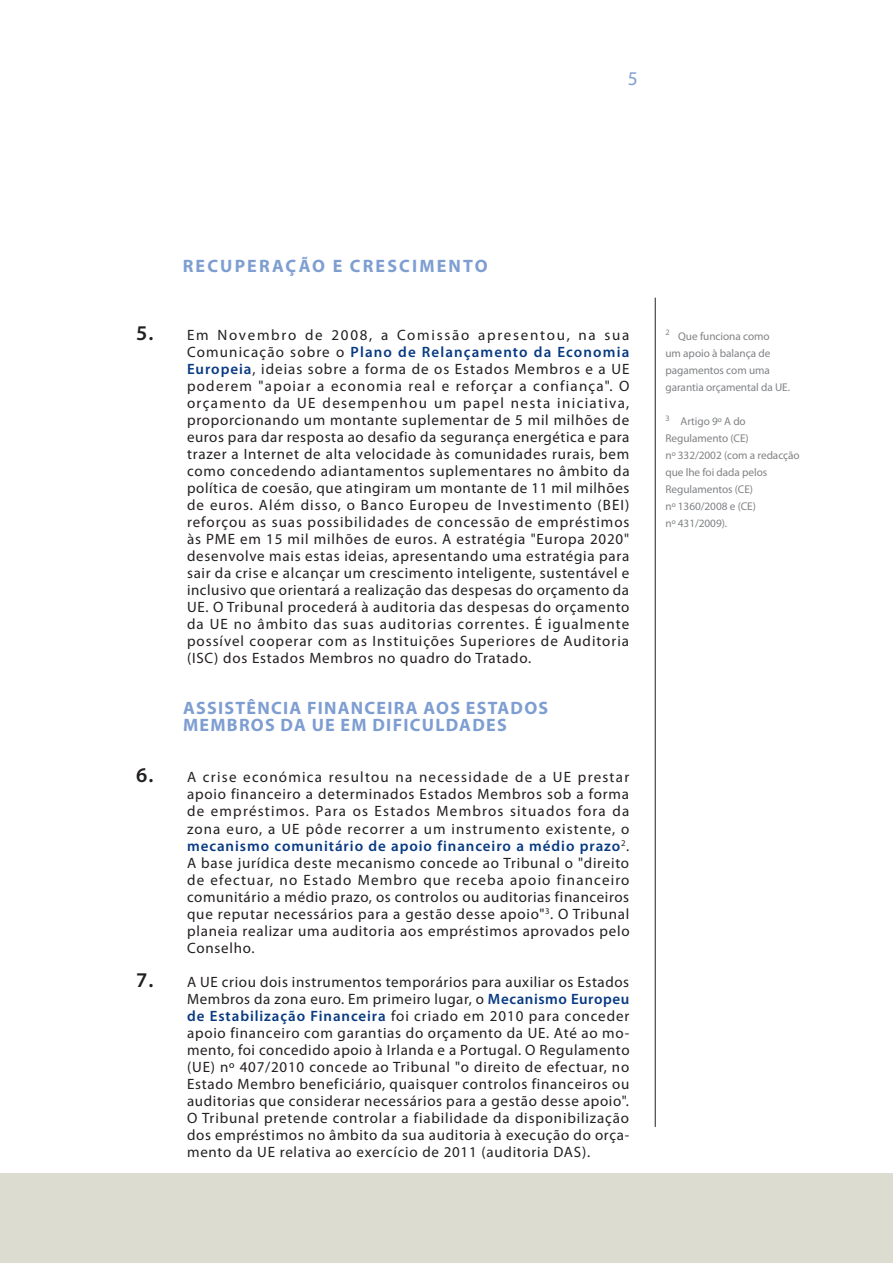
<style>
.page{position:relative;width:893px;height:1263px;background:#fff}
.page>*{position:absolute;margin:0;border:0;box-sizing:border-box;transform-origin:0 0}
.t1{font:19.5px "Myriad Pro";color:#7e9ed2}
.t2{font:700 18px/17px "Myriad Pro";letter-spacing:.07em;color:#7e9ed2}
.t3{font:700 18px "Myriad Pro";letter-spacing:.12em;color:#7e9ed2}
.t4{font:15px/17px "Myriad Pro";letter-spacing:.05em;color:#231f20;text-align:justify}
.t5{font:11.25px/17px "Myriad Pro";letter-spacing:-.005em;color:#808285}
.s1{font-weight:600;font-size:21px}
.s2{font-weight:600;color:#083a82}
</style>
<div class="page">
<div style="left:0;top:1174px;width:893px;height:89px;background:#dcdcd0"></div>
<hr style="left:655px;top:298px;width:1px;height:829px;background:#231f20">
<h1 class="t1" style="left:628px;top:66px;width:12px">5</h1>
<p class="t3" style="left:183px;top:254px;width:306px">RECUPERAÇÃO E CRESCIMENTO</p>
<p class="t4" style="left:187px;top:326px;width:444px;text-indent:-51px"><span class="s1">5.</span> Em Novembro de 2008, a Comissão apresentou, na sua Comunicação sobre o <span class="s2">Plano de Relançamento da Economia Europeia</span>, ideias sobre a forma de os Estados Membros e a UE poderem "apoiar a economia real e reforçar a confiança". O orçamento da UE desempenhou um papel nesta iniciativa, proporcionando um montante suplementar de 5 mil milhões de euros para dar resposta ao desafio da segurança energética e para trazer a Internet de alta velocidade às comunidades rurais, bem como concedendo adiantamentos suplementares no âmbito da política de coesão, que atingiram um montante de 11 mil milhões de euros. Além disso, o Banco Europeu de Investimento (BEI) reforçou as suas possibilidades de concessão de empréstimos às PME em 15 mil milhões de euros. A estratégia "Europa 2020" desenvolve mais estas ideias, apresentando uma estratégia para sair da crise e alcançar um crescimento inteligente, sustentável e inclusivo que orientará a realização das despesas do orçamento da UE. O Tribunal procederá à auditoria das despesas do orçamento da UE no âmbito das suas auditorias correntes. É igualmente possível cooperar com as Instituições Superiores de Auditoria (ISC) dos Estados Membros no quadro do Tratado.</p>
<p class="t2" style="left:183px;top:699px;width:12px">ASS</p>
<p class="t2" style="left:183px;top:699px;width:365px;text-indent:35px">ISTÊNCIA FINANCEIRA AOS ESTADOS<br>MEMBROS DA UE EM DIFICULDADES</p>
<p class="t4" style="left:187px;top:769px;width:444px;text-indent:-51px"><span class="s1">6.</span> A crise económica resultou na necessidade de a UE prestar apoio financeiro a determinados Estados Membros sob a forma de empréstimos. Para os Estados Membros situados fora da zona euro, a UE pôde recorrer a um instrumento existente, o <span class="s2">mecanismo comunitário de apoio financeiro a médio prazo</span><sup>2</sup>.<br>A base jurídica deste mecanismo concede ao Tribunal o "direito de efectuar, no Estado Membro que receba apoio financeiro comunitário a médio prazo, os controlos ou auditorias financeiros que reputar necessários para a gestão desse apoio"<sup>3</sup>. O Tribunal planeia realizar uma auditoria aos empréstimos aprovados pelo Conselho.</p>
<p class="t4" style="left:187px;top:973px;width:444px;text-indent:-51px"><span class="s1">7.</span> A UE criou dois instrumentos temporários para auxiliar os Estados Membros da zona euro. Em primeiro lugar, o <span class="s2">Mecanismo Europeu de Estabilização Financeira</span> foi criado em 2010 para conceder apoio financeiro com garantias do orçamento da UE. Até ao mo&shy;mento, foi concedido apoio à Irlanda e a Portugal. O Regulamento (UE) nº 407/2010 concede ao Tribunal "o direito de efectuar, no Estado Membro beneficiário, quaisquer controlos financeiros ou auditorias que considerar necessários para a gestão desse apoio".<br>O Tribunal pretende controlar a fiabilidade da disponibilização dos empréstimos no âmbito da sua auditoria à execução do orça&shy;mento da UE relativa ao exercício de 2011 (auditoria DAS).</p>
<p class="t5" style="left:665px;top:328px;width:126px"><sup>2</sup> Que funciona como<br>um apoio à balança de pagamentos com uma garantia orçamental da UE.</p>
<p class="t5" style="left:665px;top:413px;width:136px"><sup>3</sup> Artigo 9º A do<br>Regulamento (CE)<br>nº 332/2002 (com a redacção que lhe foi dada pelos<br>Regulamentos (CE)<br>nº 1360/2008 e (CE)<br>nº 431/2009).</p>
</div>
